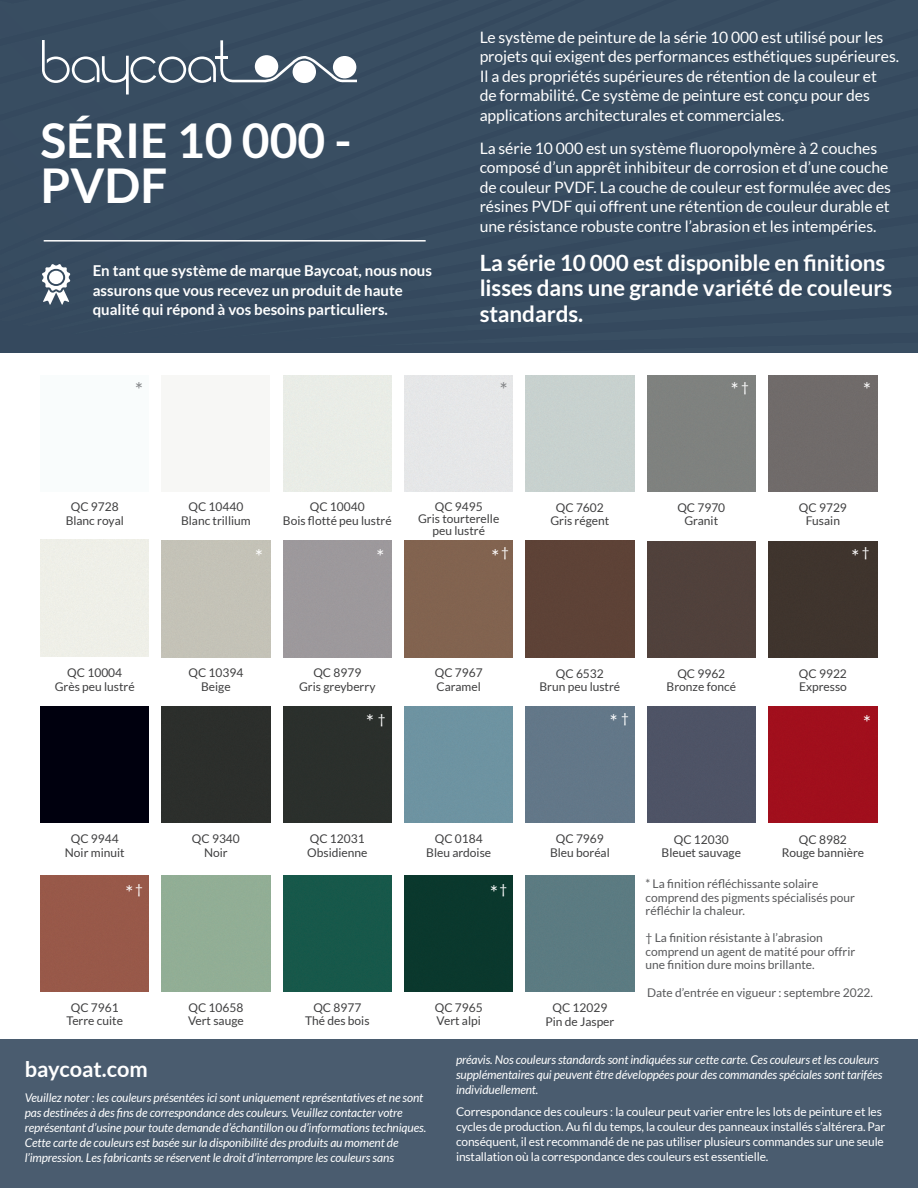
<style>
.page{position:relative;width:918px;height:1188px;background:#fff}
.page>*{position:absolute;margin:0;border:0;box-sizing:border-box;transform-origin:0 0}
.t1{font:700 48px/45px "Lato";color:#fff}
.t2{font:700 22.5px/25.5px "Lato";letter-spacing:-.005em;color:#fff}
.t3{font:700 21.75px "Lato";color:#fff}
.t4{font:19.5px "Lato";color:#fff}
.t5{font:19.5px "Lato";color:#808285}
.t6{font:15.75px/19.5px "Lato";letter-spacing:-.005em;color:#fff}
.t7{font:700 15px/19.5px "Lato";color:#fff}
.t8{font:13.5px "Lato";color:#fff}
.t9{font:italic 12px/15px "Lato";letter-spacing:-.01em;color:#fff}
.t10{font:12px/13.5px "Lato";color:#3e3e3f;text-align:center}
.t11{font:12px/15px "Lato";letter-spacing:-.01em;color:#fff}
.t12{font:12px/13.5px "Lato";color:#57585a}
.s1{font-size:19.5px}
</style>
<div class="page">
<div style="left:0;top:1040px;width:918px;height:148px;background:#4a5c6f"></div>
<div style="left:0;top:0;width:918px;height:353px;background:#384d61"></div>
<svg style="left:42px;top:40px;width:315px;height:54px;background:#5b6c7c"></svg>
<svg style="left:42px;top:264px;width:28px;height:41px"></svg>
<div style="left:49px;top:271px;width:14px;height:13px;background:#fff;border-radius:50%"></div>
<hr style="left:44px;top:240px;width:382px;height:2px;background:#fff">
<div style="left:404px;top:875px;width:109px;height:117px;background:#0a382d"></div>
<div style="left:526px;top:707px;width:108px;height:116px;background:#637788"></div>
<div style="left:283px;top:707px;width:109px;height:116px;background:#2b2f2c"></div>
<div style="left:404px;top:541px;width:109px;height:116px;background:#826350"></div>
<div style="left:769px;top:541px;width:108px;height:116px;background:#3f342d"></div>
<div style="left:162px;top:375px;width:108px;height:116px;background:#f7f7f5"></div>
<div style="left:40px;top:375px;width:109px;height:116px;background:#f9fcfc"></div>
<div style="left:40px;top:707px;width:109px;height:116px;background:#00000e"></div>
<div style="left:769px;top:375px;width:108px;height:116px;background:#706b6a"></div>
<div style="left:647px;top:541px;width:109px;height:116px;background:#50413b"></div>
<div style="left:526px;top:541px;width:108px;height:116px;background:#5d4236"></div>
<div style="left:162px;top:707px;width:108px;height:116px;background:#2c2e2b"></div>
<div style="left:647px;top:707px;width:109px;height:116px;background:#4e5366"></div>
<div style="left:769px;top:707px;width:108px;height:116px;background:#a10f1c"></div>
<div style="left:526px;top:875px;width:108px;height:117px;background:#5b7b82"></div>
<div style="left:283px;top:875px;width:109px;height:117px;background:#17584a"></div>
<div style="left:40px;top:875px;width:109px;height:117px;background:#985949"></div>
<h1 class="t1" style="left:40px;top:117px;width:313px">SÉRIE 10 000 -<br>PVDF</h1>
<p class="t7" style="left:93px;top:261px;width:341px">En tant que système de marque Baycoat, nous nous assurons que vous recevez un produit de haute qualité qui répond à vos besoins particuliers.</p>
<p class="t6" style="left:480px;top:27px;width:421px">Le système de peinture de la série 10 000 est utilisé pour les projets qui exigent des performances esthétiques supérieures.<br>Il a des propriétés supérieures de rétention de la couleur et<br>de formabilité. Ce système de peinture est conçu pour des applications architecturales et commerciales.</p>
<p class="t6" style="left:480px;top:138px;width:413px">La série 10 000 est un système fluoropolymère à 2 couches composé d’un apprêt inhibiteur de corrosion et d’une couche de couleur PVDF. La couche de couleur est formulée avec des résines PVDF qui offrent une rétention de couleur durable et une résistance robuste contre l’abrasion et les intempéries.</p>
<h2 class="t2" style="left:480px;top:250px;width:414px">La série 10 000 est disponible en finitions lisses dans une grande variété de couleurs standards.</h2>
<p class="t8" style="left:741px;top:379px;width:9px">†</p>
<h3 class="t5" style="left:135px;top:379px;width:9px">*</h3>
<h3 class="t5" style="left:500px;top:379px;width:9px">*</h3>
<h3 class="t4" style="left:863px;top:379px;width:9px">*</h3>
<h3 class="t4" style="left:731px;top:379px;width:9px">*</h3>
<p class="t10" style="left:66px;top:500px;width:60px">QC 9728<br>Blanc royal</p>
<p class="t10" style="left:181px;top:500px;width:71px">QC 10440<br>Blanc trillium</p>
<p class="t10" style="left:283px;top:500px;width:110px">QC 10040<br>Bois flotté peu lustré</p>
<p class="t10" style="left:418px;top:501px;width:83px;line-height:12px">QC 9495<br>Gris tourterelle peu lustré</p>
<p class="t8" style="left:501px;top:545px;width:9px">†</p>
<h3 class="t4" style="left:255px;top:546px;width:9px">*</h3>
<h3 class="t4" style="left:377px;top:546px;width:9px">*</h3>
<h3 class="t4" style="left:492px;top:546px;width:9px">*</h3>
<p class="t10" style="left:550px;top:501px;width:60px">QC 7602<br>Gris régent</p>
<p class="t10" style="left:677px;top:501px;width:49px">QC 7970<br>Granit</p>
<p class="t10" style="left:799px;top:501px;width:49px">QC 9729<br>Fusain</p>
<p class="t8" style="left:862px;top:545px;width:9px">†</p>
<h3 class="t4" style="left:852px;top:546px;width:9px">*</h3>
<p class="t10" style="left:55px;top:666px;width:81px">QC 10004<br>Grès peu lustré</p>
<p class="t10" style="left:188px;top:666px;width:56px">QC 10394<br>Beige</p>
<p class="t10" style="left:299px;top:666px;width:78px">QC 8979<br>Gris greyberry</p>
<p class="t10" style="left:435px;top:666px;width:49px;text-align:left">QC 7967<br>Caramel</p>
<p class="t10" style="left:540px;top:666px;width:82px">QC 6532<br>Brun peu lustré</p>
<p class="t10" style="left:667px;top:667px;width:71px">QC 9962<br>Bronze foncé</p>
<p class="t10" style="left:799px;top:667px;width:49px;text-align:left">QC 9922<br>Expresso</p>
<p class="t8" style="left:378px;top:712px;width:9px">†</p>
<p class="t8" style="left:621px;top:710px;width:9px">†</p>
<h3 class="t4" style="left:366px;top:711px;width:9px">*</h3>
<h3 class="t4" style="left:610px;top:711px;width:9px">*</h3>
<h3 class="t4" style="left:863px;top:712px;width:9px">*</h3>
<p class="t8" style="left:862px;top:715px;width:9px">†</p>
<p class="t10" style="left:65px;top:832px;width:61px">QC 9944<br>Noir minuit</p>
<p class="t10" style="left:192px;top:832px;width:49px">QC 9340<br>Noir</p>
<p class="t10" style="left:307px;top:832px;width:62px;text-align:left">QC 12031<br>Obsidienne</p>
<p class="t10" style="left:426px;top:832px;width:66px">QC 0184<br>Bleu ardoise</p>
<p class="t10" style="left:550px;top:832px;width:61px">QC 7969<br>Bleu boréal</p>
<p class="t10" style="left:662px;top:832px;width:81px">QC 12030<br>Bleuet sauvage</p>
<p class="t10" style="left:782px;top:832px;width:84px">QC 8982<br>Rouge bannière</p>
<p class="t8" style="left:126px;top:881px;width:19px">†<span class="s1">*</span></p>
<p class="t8" style="left:500px;top:881px;width:9px">†</p>
<h3 class="t4" style="left:490px;top:882px;width:9px">*</h3>
<p class="t12" style="left:646px;top:877px;width:211px">* La finition réfléchissante solaire comprend des pigments spécialisés pour réfléchir la chaleur.</p>
<p class="t12" style="left:646px;top:931px;width:211px">† La finition résistante à l’abrasion comprend un agent de matité pour offrir une finition dure moins brillante.</p>
<p class="t12" style="left:647px;top:986px;width:228px">Date d’entrée en vigueur : septembre 2022.</p>
<p class="t10" style="left:67px;top:1001px;width:58px">QC 7961<br>Terre cuite</p>
<p class="t10" style="left:188px;top:1001px;width:57px;text-align:left">QC 10658<br>Vert sauge</p>
<p class="t10" style="left:305px;top:1001px;width:66px">QC 8977<br>Thé des bois</p>
<p class="t10" style="left:435px;top:1001px;width:49px;text-align:left">QC 7965<br>Vert alpi</p>
<p class="t10" style="left:545px;top:1001px;width:71px">QC 12029<br>Pin de Jasper</p>
<h3 class="t3" style="left:25px;top:1057px;width:125px">baycoat.com</h3>
<p class="t9" style="left:25px;top:1090px;width:403px">Veuillez noter : les couleurs présentées ici sont uniquement représentatives et ne sont pas destinées à des fins de correspondance des couleurs. Veuillez contacter votre représentant d’usine pour toute demande d’échantillon ou d’informations techniques.<br>Cette carte de couleurs est basée sur la disponibilité des produits au moment de l’impression. Les fabricants se réservent le droit d’interrompre les couleurs sans</p>
<p class="t9" style="left:456px;top:1053px;width:428px">préavis. Nos couleurs standards sont indiquées sur cette carte. Ces couleurs et les couleurs supplémentaires qui peuvent être développées pour des commandes spéciales sont tarifées individuellement.</p>
<p class="t11" style="left:456px;top:1104px;width:431px">Correspondance des couleurs : la couleur peut varier entre les lots de peinture et les cycles de production. Au fil du temps, la couleur des panneaux installés s’altérera. Par conséquent, il est recommandé de ne pas utiliser plusieurs commandes sur une seule installation où la correspondance des couleurs est essentielle.</p>
</div>
